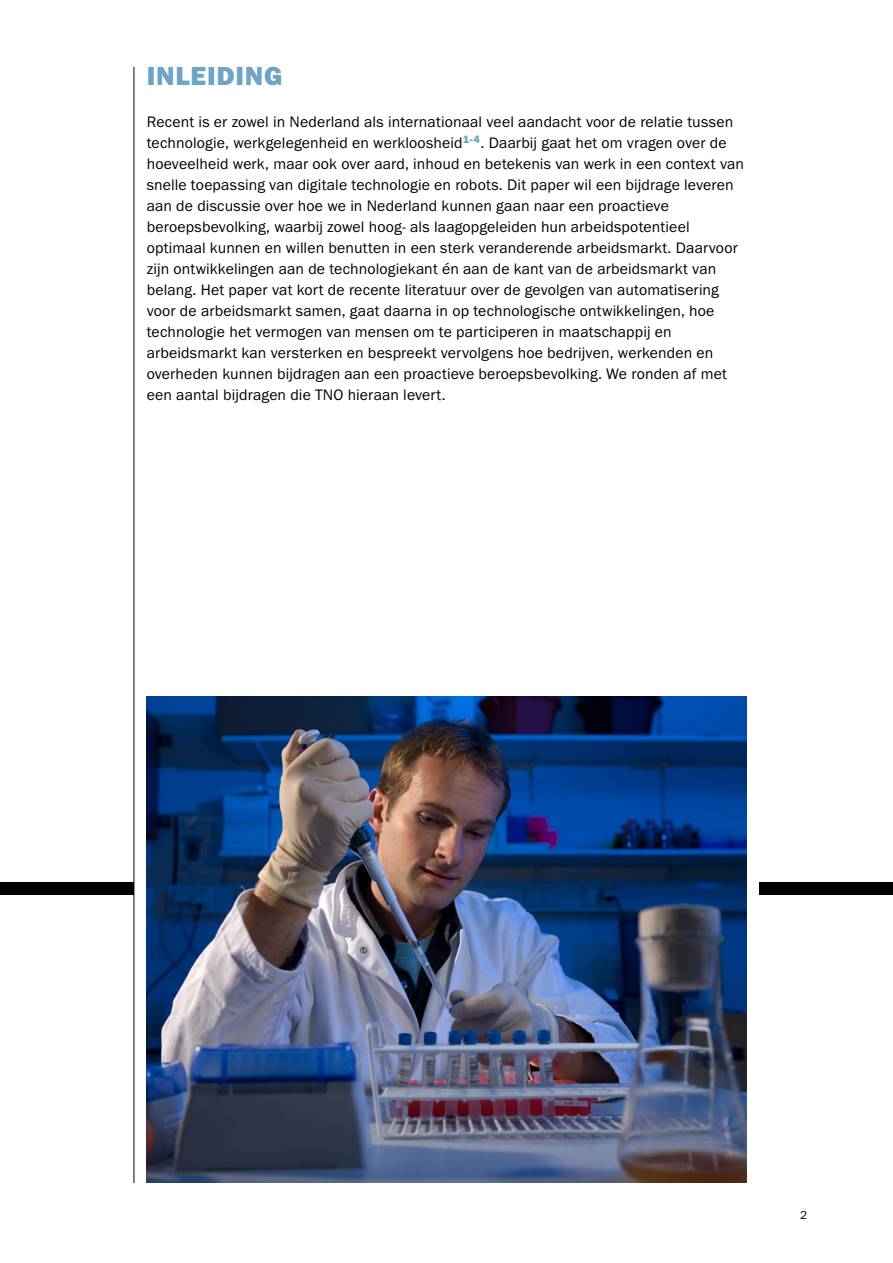
<style>
.page{position:relative;width:893px;height:1263px;background:#fff}
.page>*{position:absolute;margin:0;border:0;box-sizing:border-box;transform-origin:0 0}
.t1{font:27px "Franklin Gothic FS Hvy";letter-spacing:.025em;color:#6fa4c4}
.t2{font:15.75px/21px "Franklin Gothic FS";letter-spacing:.01em;color:#000}
.t3{font:12px "Franklin Gothic FS";color:#000}
</style>
<div class="page">
<div style="left:759px;top:882px;width:134px;height:13px;background:#000"></div>
<div style="left:0;top:882px;width:134px;height:13px;background:#000"></div>
<hr style="left:134px;top:67px;width:1px;height:1116px;background:#000">
<img style="left:147px;top:697px;width:599px;height:486px">
<h1 class="t1" style="left:147px;top:60px;width:137px">INLEIDING</h1>
<p class="t2" style="left:147px;top:111px;width:599px">Recent is er zowel in Nederland als internationaal veel aandacht voor de relatie tussen technologie, werkgelegenheid en werkloosheid<sup>1-4</sup>. Daarbij gaat het om vragen over de hoeveelheid werk, maar ook over aard, inhoud en betekenis van werk in een context van snelle toepassing van digitale technologie en robots. Dit paper wil een bijdrage leveren aan de discussie over hoe we in Nederland kunnen gaan naar een proactieve beroepsbevolking, waarbij zowel hoog- als laagopgeleiden hun arbeidspotentieel optimaal kunnen en willen benutten in een sterk veranderende arbeidsmarkt. Daarvoor zijn ontwikkelingen aan de technologiekant én aan de kant van de arbeidsmarkt van belang. Het paper vat kort de recente literatuur over de gevolgen van automatisering voor de arbeidsmarkt samen, gaat daarna in op technologische ontwikkelingen, hoe technologie het vermogen van mensen om te participeren in maatschappij en arbeidsmarkt kan versterken en bespreekt vervolgens hoe bedrijven, werkenden en overheden kunnen bijdragen aan een proactieve beroepsbevolking. We ronden af met een aantal bijdragen die TNO hieraan levert.</p>
<p class="t3" style="left:800px;top:1208px;width:9px">2</p>
</div>
